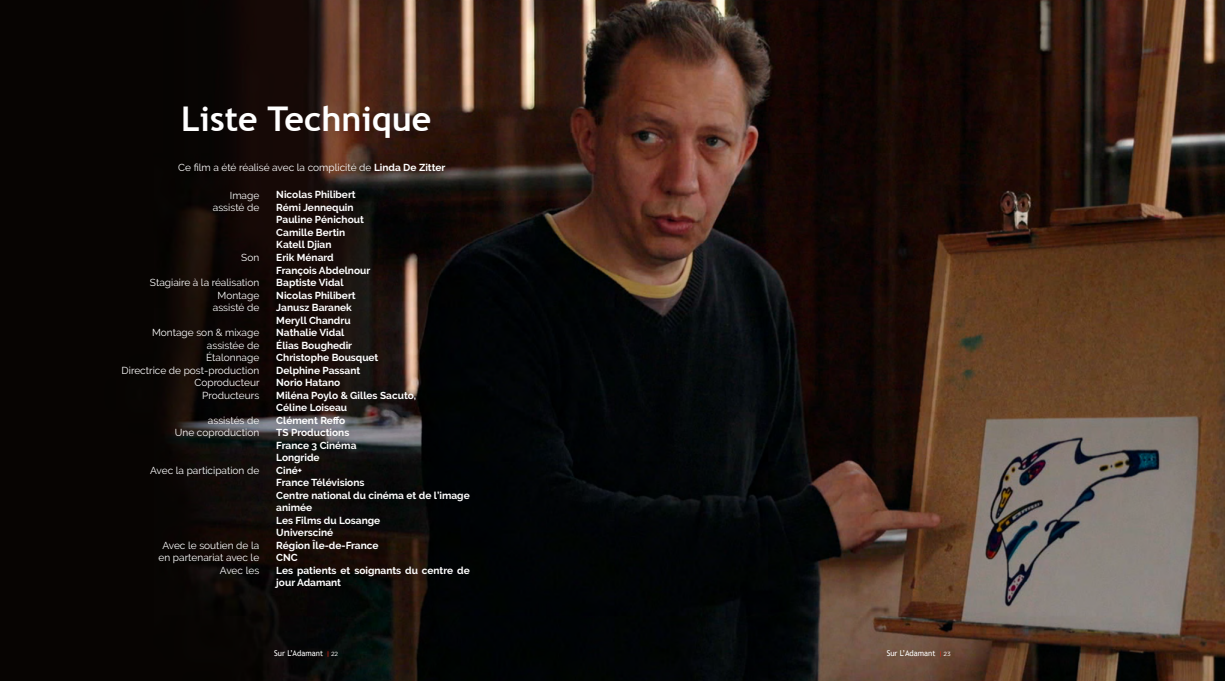
<style>
.page{position:relative;width:1225px;height:681px;background:#fff}
.page>*{position:absolute;margin:0;border:0;box-sizing:border-box;transform-origin:0 0}
.t1{font:700 34px "Trebuchet MS";color:#fff}
.t2{font:700 10.1px/12.5px "Raleway";color:#fff}
.t3{font:10.1px/12.5px "Raleway";color:#fff;text-align:right}
.t4{font:8px "Trebuchet MS";color:#fff;scale:.96 1}
.s1{font-weight:700}
.s2{font-family:"Gotham";font-weight:500;font-size:6px;color:#e42313}
.s3{font-family:"Gotham";font-size:6px}
</style>
<div class="page">
<img style="left:0;top:0;width:1225px;height:680px">
<h1 class="t1" style="left:181px;top:97px;width:252px">Liste Technique</h1>
<p class="t3" style="left:178px;top:161px;width:269px">Ce film a été réalisé avec la complicité de <span class="s1">Linda De Zitter</span></p>
<p class="t3" style="left:213px;top:189px;width:48px">Image assisté de</p>
<p class="t3" style="left:241px;top:251px;width:20px">Son</p>
<p class="t3" style="left:150px;top:276px;width:111px">Stagiaire à la réalisation<br>Montage<br>assisté de</p>
<p class="t3" style="left:122px;top:326px;width:139px">Montage son &amp; mixage assistée de<br>Étalonnage<br>Directrice de post-production<br>Coproducteur<br>Producteurs</p>
<p class="t3" style="left:175px;top:414px;width:86px">assistés de<br>Une coproduction</p>
<p class="t3" style="left:150px;top:464px;width:111px">Avec la participation de</p>
<p class="t3" style="left:159px;top:539px;width:102px">Avec le soutien de la en partenariat avec le<br>Avec les</p>
<p class="t2" style="left:276px;top:188px;width:195px">Nicolas Philibert<br>Rémi Jennequin<br>Pauline Pénichout<br>Camille Bertin<br>Katell Djian<br>Erik Ménard<br>François Abdelnour<br>Baptiste Vidal<br>Nicolas Philibert<br>Janusz Baranek<br>Meryll Chandru<br>Nathalie Vidal<br>Élias Boughedir<br>Christophe Bousquet<br>Delphine Passant<br>Norio Hatano<br>Miléna Poylo &amp; Gilles Sacuto,<br>Céline Loiseau<br>Clément Reffo<br>TS Productions<br>France 3 Cinéma<br>Longride<br>Ciné+<br>France Télévisions<br>Centre national du cinéma et de l’image animée<br>Les Films du Losange<br>Universciné<br>Région Île-de-France<br>CNC<br>Les patients et soignants du centre de jour Adamant</p>
<p class="t4" style="left:274px;top:648px;width:68px">Sur L’Adamant <span class="s2">|</span> <span class="s3">22</span></p>
<p class="t4" style="left:886px;top:648px;width:68px">Sur L’Adamant <span class="s2">|</span> <span class="s3">23</span></p>
</div>
